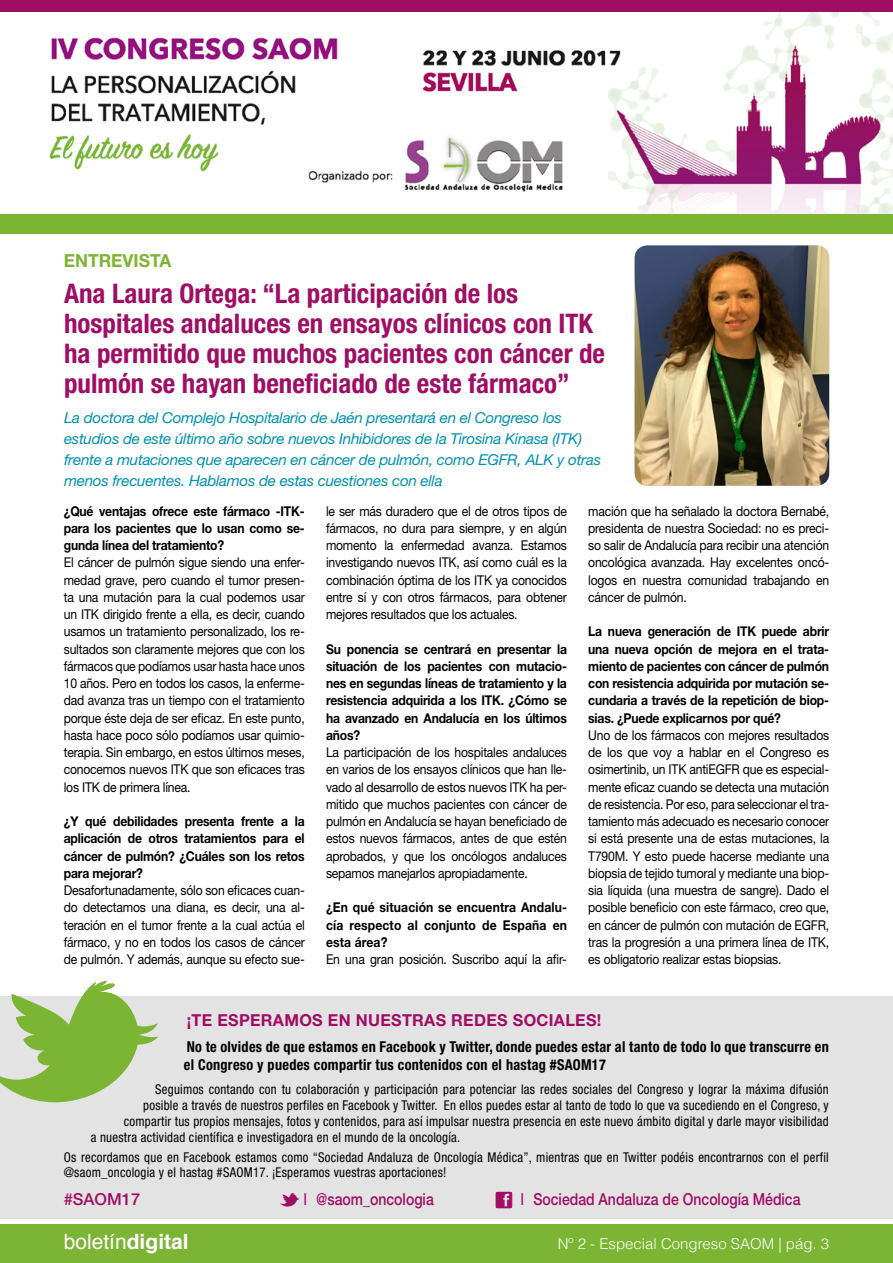
<style>
.page{position:relative;width:893px;height:1263px;background:#fff}
.page>*{position:absolute;margin:0;border:0;box-sizing:border-box;transform-origin:0 0}
.t1{font:700 condensed 27px/30px "Helvetica Neue";color:#a00d64}
.t2{font:21px "Helvetica";color:#fff}
.t3{font:700 18px "Helvetica Neue";color:#7cb534}
.t4{font:500 16.5px "Helvetica Neue";color:#a00d64;scale:.85 1}
.t5{font:700 16.5px "Helvetica Neue";letter-spacing:.02em;color:#a00d64}
.t6{font:500 16.5px "Helvetica Neue";color:#a00d64}
.t7{font:italic 15px/21px "Helvetica Neue";letter-spacing:-.02em;color:#0091b2}
.t8{font:700 condensed 15px/18px "Helvetica Neue";letter-spacing:.02em;color:#000;scale:.95 1}
.t9{font:300 15px "Helvetica";color:#fff}
.t10{font:13.5px/17.2px "Helvetica Neue";letter-spacing:-.015em;color:#000;text-align:justify;scale:.9 1}
.t11{font:700 13.5px/17.2px "Helvetica Neue";letter-spacing:-.015em;color:#000;text-align:justify;scale:.9 1}
.t12{font:condensed 13.5px/15.8px "Helvetica Neue";letter-spacing:.02em;color:#000;scale:.95 1}
.s1{font-weight:400}
.s2{font-weight:700}
</style>
<div class="page">
<div style="left:0;top:214px;width:893px;height:20px;background:#7cb534"></div>
<div style="left:0;top:1225px;width:893px;height:38px;background:#7cb534"></div>
<div style="left:0;top:0;width:893px;height:13px;background:#a00d64"></div>
<img style="left:49px;top:13px;width:844px;height:201px">
<div style="left:0;top:996px;width:893px;height:222px;background:#e3e3e3"></div>
<svg style="left:0;top:980px;width:158px;height:122px"></svg>
<img style="left:635px;top:245px;width:194px;height:241px">
<h3 class="t3" style="left:64px;top:249px;width:109px">ENTREVISTA</h3>
<h1 class="t1" style="left:64px;top:278px;width:543px">Ana Laura Ortega: “La participación de los hospitales andaluces en ensayos clínicos con ITK ha permitido que muchos pacientes con cáncer de pulmón se hayan beneficiado de este fármaco”</h1>
<p class="t7" style="left:64px;top:407px;width:538px">La doctora del Complejo Hospitalario de Jaén presentará en el Congreso los estudios de este último año sobre nuevos Inhibidores de la Tirosina Kinasa (ITK) frente a mutaciones que aparecen en cáncer de pulmón, como EGFR, ALK y otras menos frecuentes. Hablamos de estas cuestiones con ella</p>
<p class="t11" style="left:64px;top:502px;width:269px">¿Qué ventajas ofrece este fármaco -ITK&shy;para los pacientes que lo usan como se&shy;gunda línea del tratamiento?</p>
<p class="t10" style="left:64px;top:554px;width:269px">El cáncer de pulmón sigue siendo una enfer&shy;medad grave, pero cuando el tumor presen&shy;ta una mutación para la cual podemos usar un ITK dirigido frente a ella, es decir, cuando usamos un tratamiento personalizado, los re&shy;sultados son claramente mejores que con los fármacos que podíamos usar hasta hace unos 10 años. Pero en todos los casos, la enferme&shy;dad avanza tras un tiempo con el tratamiento porque éste deja de ser eficaz. En este punto, hasta hace poco sólo podíamos usar quimio&shy;terapia. Sin embargo, en estos últimos meses, conocemos nuevos ITK que son eficaces tras los ITK de primera línea.</p>
<p class="t11" style="left:64px;top:812px;width:269px">¿Y qué debilidades presenta frente a la aplicación de otros tratamientos para el cáncer de pulmón? ¿Cuáles son los retos para mejorar?</p>
<p class="t10" style="left:64px;top:881px;width:269px">Desafortunadamente, sólo son eficaces cuan&shy;do detectamos una diana, es decir, una al&shy;teración en el tumor frente a la cual actúa el fármaco, y no en todos los casos de cáncer de pulmón. Y además, aunque su efecto sue-</p>
<p class="t10" style="left:326px;top:502px;width:269px">le ser más duradero que el de otros tipos de fármacos, no dura para siempre, y en algún momento la enfermedad avanza. Estamos investigando nuevos ITK, así como cuál es la combinación óptima de los ITK ya conocidos entre sí y con otros fármacos, para obtener mejores resultados que los actuales.</p>
<p class="t11" style="left:326px;top:640px;width:269px">Su ponencia se centrará en presentar la situación de los pacientes con mutacio&shy;nes en segundas líneas de tratamiento y la resistencia adquirida a los ITK. ¿Cómo se ha avanzado en Andalucía en los últimos años?</p>
<p class="t10" style="left:326px;top:743px;width:269px">La participación de los hospitales andaluces en varios de los ensayos clínicos que han lle&shy;vado al desarrollo de estos nuevos ITK ha per&shy;mitido que muchos pacientes con cáncer de pulmón en Andalucía se hayan beneficiado de estos nuevos fármacos, antes de que estén aprobados, y que los oncólogos andaluces sepamos manejarlos apropiadamente.</p>
<p class="t11" style="left:326px;top:899px;width:269px">¿En qué situación se encuentra Andalu&shy;cía respecto al conjunto de España en esta área?</p>
<p class="t10" style="left:326px;top:950px;width:269px">En una gran posición. Suscribo aquí la afir-</p>
<p class="t10" style="left:588px;top:502px;width:269px">mación que ha señalado la doctora Bernabé, presidenta de nuestra Sociedad: no es preci&shy;so salir de Andalucía para recibir una atención oncológica avanzada. Hay excelentes oncó&shy;logos en nuestra comunidad trabajando en cáncer de pulmón.</p>
<p class="t11" style="left:588px;top:623px;width:269px">La nueva generación de ITK puede abrir una nueva opción de mejora en el trata&shy;miento de pacientes con cáncer de pulmón con resistencia adquirida por mutación se&shy;cundaria a través de la repetición de biop&shy;sias. ¿Puede explicarnos por qué?</p>
<p class="t10" style="left:588px;top:726px;width:269px">Uno de los fármacos con mejores resultados de los que voy a hablar en el Congreso es osimertinib, un ITK antiEGFR que es especial&shy;mente eficaz cuando se detecta una mutación de resistencia. Por eso, para seleccionar el tra&shy;tamiento más adecuado es necesario conocer si está presente una de estas mutaciones, la T790M. Y esto puede hacerse mediante una biopsia de tejido tumoral y mediante una biop&shy;sia líquida (una muestra de sangre). Dado el posible beneficio con este fármaco, creo que, en cáncer de pulmón con mutación de EGFR, tras la progresión a una primera línea de ITK, es obligatorio realizar estas biopsias.</p>
<p class="t5" style="left:187px;top:1009px;width:416px">¡TE ESPERAMOS EN NUESTRAS REDES SOCIALES!</p>
<p class="t8" style="left:184px;top:1037px;width:680px">No te olvides de que estamos en Facebook y Twitter, donde puedes estar al tanto de todo lo que transcurre en el Congreso y puedes compartir tus contenidos con el hastag #SAOM17</p>
<p class="t12" style="left:155px;top:1081px;width:710px">Seguimos contando con tu colaboración y participación para potenciar las redes sociales del Congreso y lograr la máxima difusión</p>
<p class="t12" style="left:143px;top:1097px;width:723px">posible a través de nuestros perfiles en Facebook y Twitter. En ellos puedes estar al tanto de todo lo que va sucediendo en el Congreso, y</p>
<p class="t12" style="left:124px;top:1113px;width:744px">compartir tus propios mensajes, fotos y contenidos, para así impulsar nuestra presencia en este nuevo ámbito digital y darle mayor visibilidad</p>
<p class="t12" style="left:91px;top:1129px;width:390px">a nuestra actividad científica e investigadora en el mundo de la oncología.</p>
<p class="t12" style="left:64px;top:1149px;width:807px">Os recordamos que en Facebook estamos como “Sociedad Andaluza de Oncología Médica”, mientras que en Twitter podéis encontrarnos con el perfil @saom_oncologia y el hastag #SAOM17. ¡Esperamos vuestras aportaciones!</p>
<p class="t6" style="left:64px;top:1189px;width:78px">#SAOM17</p>
<p class="t4" style="left:280px;top:1189px;width:183px">▼ <span class="s1">l</span> @saom_oncologia</p>
<p class="t4" style="left:521px;top:1189px;width:331px"><span class="s1">l</span> Sociedad Andaluza de Oncología Médica</p>
<h2 class="t2" style="left:64px;top:1224px;width:126px">boletín<span class="s2">digital</span></h2>
<p class="t9" style="left:558px;top:1232px;width:273px">Nº 2 - Especial Congreso SAOM | pág. 3</p>
</div>
